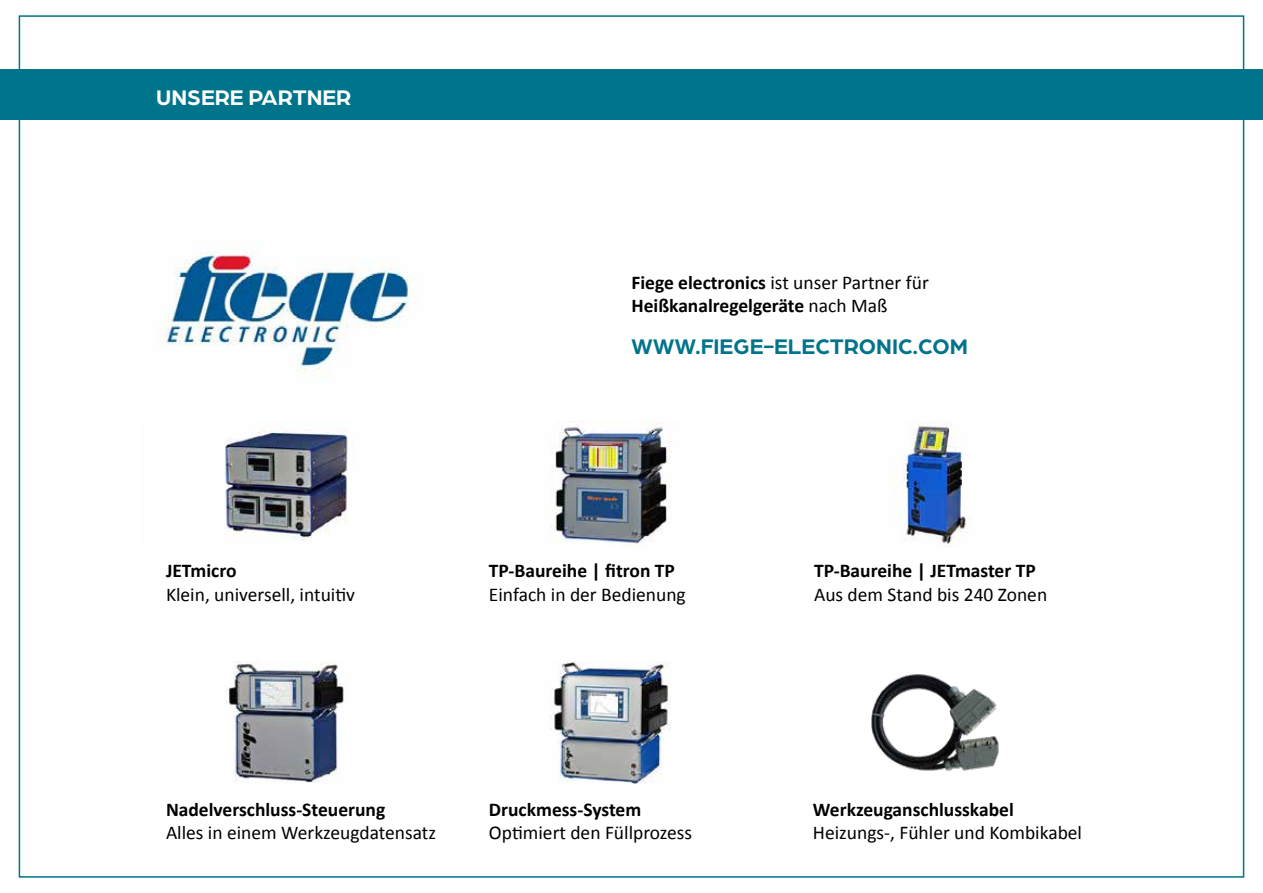
<style>
.page{position:relative;width:1263px;height:893px;background:#fff}
.page>*{position:absolute;margin:0;border:0;box-sizing:border-box;transform-origin:0 0}
.t1{font:700 22.5px "Arboria";color:#00748a}
.t2{font:700 22.5px "Arboria";color:#fff}
.t3{font:700 19.5px/23.4px "Calibri";color:#000}
.t4{font:19.5px "Calibri";color:#000}
.s1{font-weight:400}
</style>
<div class="page">
<div style="left:0;top:69px;width:1263px;height:51px;background:#00748a"></div>
<img style="left:550px;top:422px;width:121px;height:125px">
<img style="left:550px;top:662px;width:121px;height:121px">
<img style="left:871px;top:674px;width:128px;height:97px">
<img style="left:903px;top:422px;width:65px;height:125px">
<img style="left:226px;top:662px;width:118px;height:121px">
<img style="left:158px;top:244px;width:259px;height:133px">
<img style="left:225px;top:430px;width:123px;height:111px">
<p class="t2" style="left:156px;top:82px;width:196px">UNSERE PARTNER</p>
<p class="t3" style="left:631px;top:270px;width:299px">Fiege electronics <span class="s1">ist unser Partner für<br></span>Heißkanalregelgeräte <span class="s1">nach Maß</span></p>
<p class="t1" style="left:631px;top:331px;width:338px">WWW.FIEGE-ELECTRONIC.COM</p>
<p class="t3" style="left:166px;top:559px;width:72px">JETmicro</p>
<p class="t4" style="left:166px;top:582px;width:191px">Klein, universell, intuitiv</p>
<p class="t3" style="left:489px;top:559px;width:187px">TP-Baureihe | fitron TP</p>
<p class="t4" style="left:489px;top:582px;width:198px">Einfach in der Bedienung</p>
<p class="t3" style="left:166px;top:797px;width:221px">Nadelverschluss-Steuerung</p>
<p class="t4" style="left:166px;top:820px;width:272px">Alles in einem Werkzeugdatensatz</p>
<p class="t3" style="left:489px;top:797px;width:154px">Druckmess-System</p>
<p class="t4" style="left:489px;top:820px;width:205px">Optimiert den Füllprozess</p>
<p class="t3" style="left:814px;top:559px;width:223px">TP-Baureihe | JETmaster TP</p>
<p class="t4" style="left:814px;top:582px;width:235px">Aus dem Stand bis 240 Zonen</p>
<p class="t3" style="left:813px;top:797px;width:202px">Werkzeuganschlusskabel</p>
<p class="t4" style="left:813px;top:820px;width:271px">Heizungs-, Fühler und Kombikabel</p>
</div>
